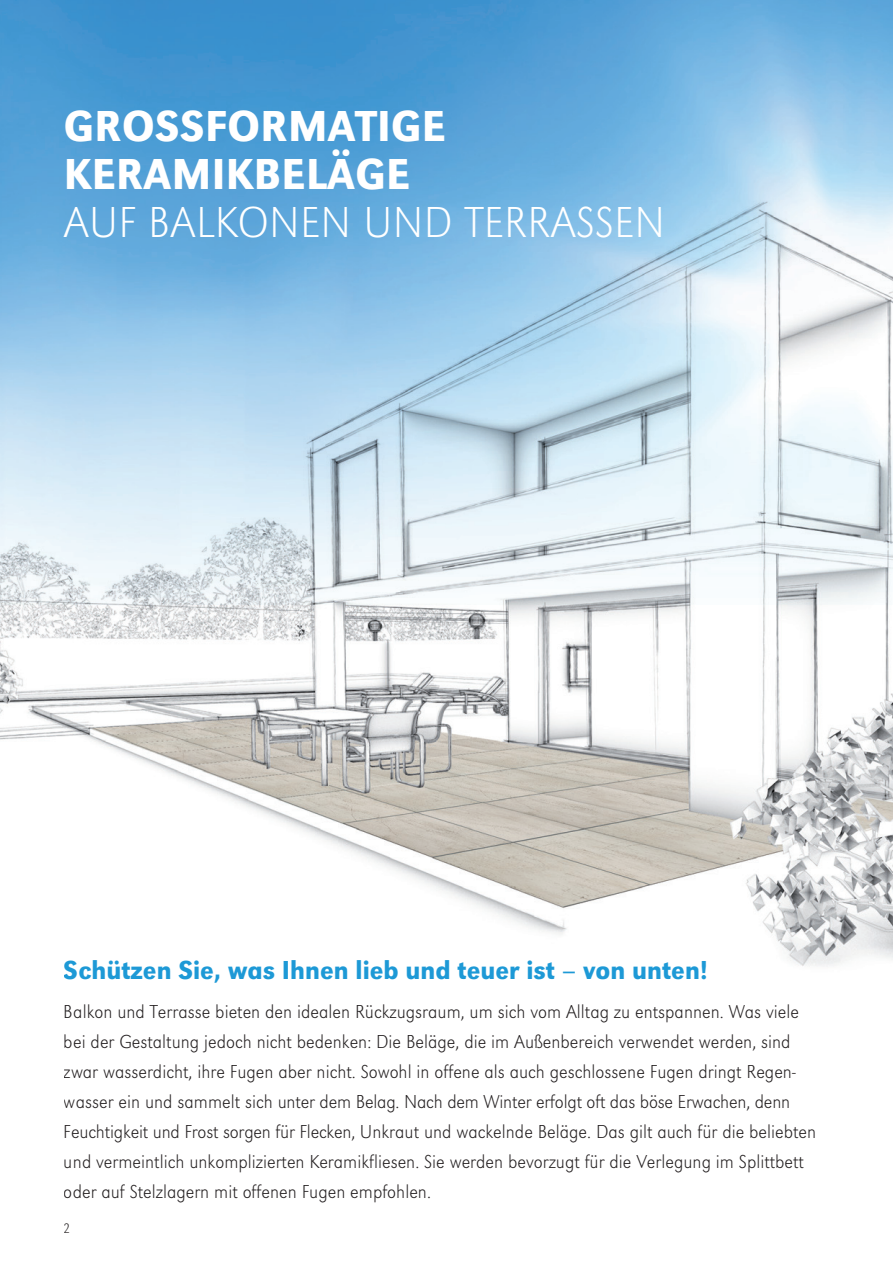
<style>
.page{position:relative;width:893px;height:1263px;background:#fff}
.page>*{position:absolute;margin:0;border:0;box-sizing:border-box;transform-origin:0 0}
.t1{font:45px/48px "URW Grotesk T Medi Narr";letter-spacing:.01em;color:#fff}
.t2{font:45px "URW Grotesk T Extr Ligh Narr";letter-spacing:.01em;color:#fff}
.t3{font:27px "URW Grotesk T Medi Narr";color:#1d99d6}
.t4{font:19.5px/30px "URW Grotesk T Extr Ligh Narr";color:#231f20}
.t5{font:14.25px "URW Grotesk T Extr Ligh Narr";color:#231f20}
</style>
<div class="page">
<img style="left:0;top:0;width:893px;height:114px">
<img style="left:0;top:114px;width:893px;height:852px">
<h1 class="t1" style="left:64px;top:102px;width:384px">grossformatige<br>Keramikbeläge</h1>
<h1 class="t2" style="left:64px;top:197px;width:603px">auf Balkonen und Terrassen</h1>
<h2 class="t3" style="left:64px;top:955px;width:645px">Schützen Sie, was Ihnen lieb und teuer ist – von unten!</h2>
<p class="t4" style="left:64px;top:996px;width:754px">Balkon und Terrasse bieten den idealen Rückzugsraum, um sich vom Alltag zu entspannen. Was viele bei der Gestaltung jedoch nicht bedenken: Die Beläge, die im Außenbereich verwendet werden, sind zwar wasserdicht, ihre Fugen aber nicht. Sowohl in offene als auch geschlossene Fugen dringt Regen&shy;wasser ein und sammelt sich unter dem Belag. Nach dem Winter erfolgt oft das böse Erwachen, denn Feuchtigkeit und Frost sorgen für Flecken, Unkraut und wackelnde Beläge. Das gilt auch für die beliebten und vermeintlich unkomplizierten Keramikfliesen. Sie werden bevorzugt für die Verlegung im Splittbett oder auf Stelzlagern mit offenen Fugen empfohlen.</p>
<p class="t5" style="left:64px;top:1220px;width:9px">2</p>
</div>
